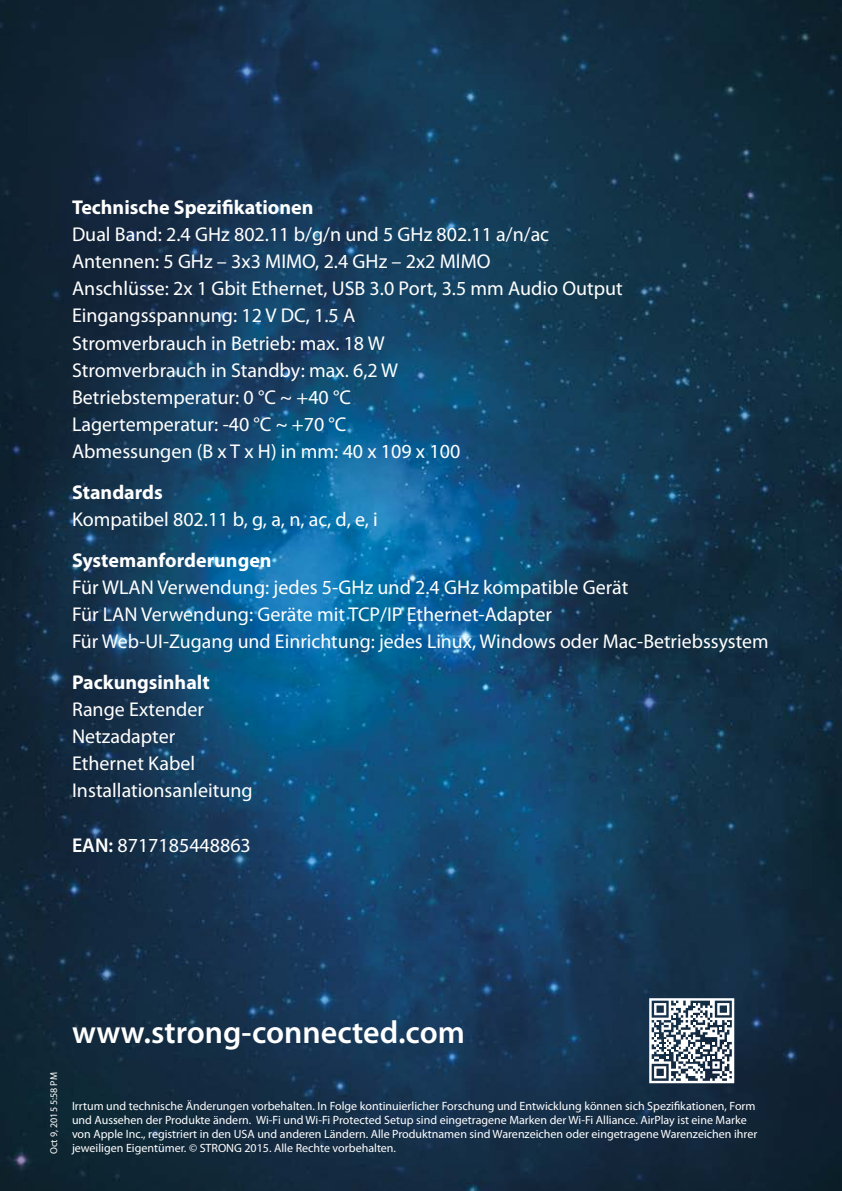
<style>
.page{position:relative;width:842px;height:1191px;background:#fff}
.page>*{position:absolute;margin:0;border:0;box-sizing:border-box;transform-origin:0 0}
.t1{font:600 32px "Myriad Pro";color:#fff}
.t2{font:20px/27px "Myriad Pro";color:#fff}
.t3{font:700 20px "Myriad Pro";color:#fff}
.t4{font:12px/14px "Myriad Pro";color:#fff}
.t5{font:10px "Myriad Pro";color:#fff}
.s1{font-weight:600}
</style>
<div class="page">
<img style="left:0;top:0;width:842px;height:1191px">
<svg style="left:649px;top:998px;width:85px;height:85px"></svg>
<p class="t3" style="left:72px;top:196px;width:243px">Technische Spezifikationen</p>
<p class="t2" style="left:72px;top:222px;width:552px">Dual Band: 2.4 GHz 802.11 b/g/n und 5 GHz 802.11 a/n/ac Antennen: 5 GHz – 3x3 MIMO, 2.4 GHz – 2x2 MIMO<br>Anschlüsse: 2x 1 Gbit Ethernet, USB 3.0 Port, 3.5 mm Audio Output Eingangsspannung: 12 V DC, 1.5 A<br>Stromverbrauch in Betrieb: max. 18 W<br>Stromverbrauch in Standby: max. 6,2 W<br>Betriebstemperatur: 0 °C ~ +40 °C<br>Lagertemperatur: -40 °C ~ +70 °C<br>Abmessungen (B x T x H) in mm: 40 x 109 x 100</p>
<p class="t3" style="left:72px;top:480px;width:92px">Standards</p>
<p class="t2" style="left:72px;top:506px;width:307px">Kompatibel 802.11 b, g, a, n, ac, d, e, i</p>
<p class="t3" style="left:72px;top:548px;width:201px">Systemanforderungen</p>
<p class="t2" style="left:72px;top:574px;width:698px">Für WLAN Verwendung: jedes 5-GHz und 2.4 GHz kompatible Gerät<br>Für LAN Verwendung: Geräte mit TCP/IP Ethernet-Adapter<br>Für Web-UI-Zugang und Einrichtung: jedes Linux, Windows oder Mac-Betriebssystem</p>
<p class="t3" style="left:72px;top:670px;width:139px">Packungsinhalt</p>
<p class="t2" style="left:72px;top:696px;width:182px">Range Extender<br>Netzadapter<br>Ethernet Kabel<br>Installationsanleitung</p>
<p class="t2" style="left:72px;top:832px;width:180px"><span class="s1">EAN:</span> 8717185448863</p>
<p class="t5" style="left:48px;top:1154px;width:83px;rotate:-90deg">Oct 9, 2015 5:58 PM</p>
<h1 class="t1" style="left:72px;top:1012px;width:394px">www.strong-connected.com</h1>
<p class="t4" style="left:72px;top:1099px;width:687px">Irrtum und technische Änderungen vorbehalten. In Folge kontinuierlicher Forschung und Entwicklung können sich Spezifikationen, Form und Aussehen der Produkte ändern. Wi-Fi und Wi-Fi Protected Setup sind eingetragene Marken der Wi-Fi Alliance. AirPlay ist eine Marke von Apple Inc., registriert in den USA und anderen Ländern. Alle Produktnamen sind Warenzeichen oder eingetragene Warenzeichen ihrer jeweiligen Eigentümer. © STRONG 2015. Alle Rechte vorbehalten.</p>
</div>
